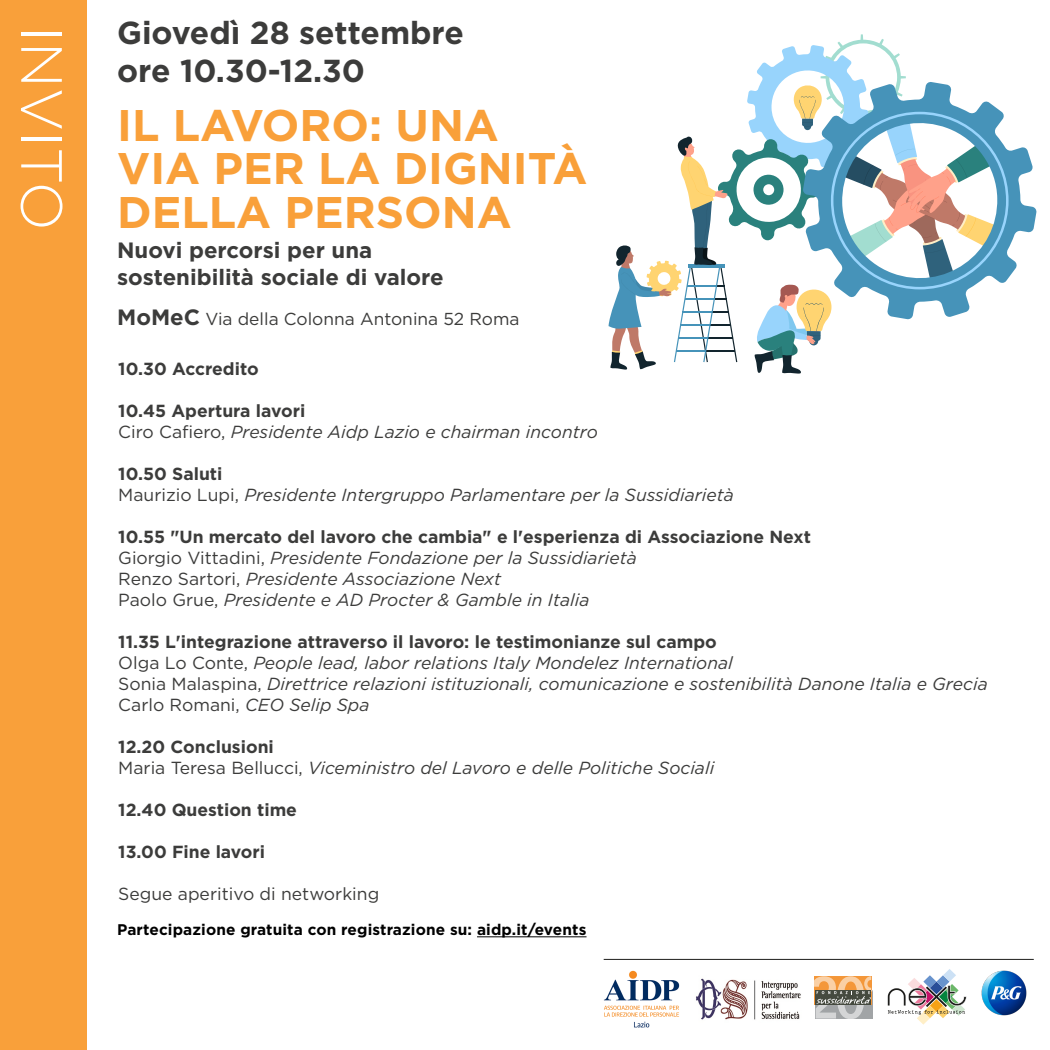
<style>
.page{position:relative;width:1050px;height:1050px;background:#fff}
.page>*{position:absolute;margin:0;border:0;box-sizing:border-box;transform-origin:0 0}
.t1{font:300 57.93px "Gotham";color:#fff}
.t2{font:700 44.27px/43.3px "Gotham";color:#f9a03a}
.t3{font:700 31.76px/38.1px "Gotham";color:#3c3c3b}
.t4{font:700 22.14px/26.6px "Gotham";color:#3c3c3b}
.t5{font:italic 17.5px/21px "Gotham";color:#3c3c3b}
.t6{font:700 17.5px "Gotham";color:#3c3c3b}
.t7{font:17.5px "Gotham";color:#3c3c3b}
.t8{font:17.32px "Gotham";color:#3c3c3b}
.t9{font:700 15.4px "Gotham";letter-spacing:.01em;color:#000}
.s1{font-weight:700;font-size:22.14px}
.s2{font-weight:700;font-style:normal}
.s3{font-style:normal}
</style>
<div class="page">
<img style="left:603px;top:958px;width:83px;height:70px">
<div style="left:0;top:0;width:86px;height:1049px;background:#f9a03a"></div>
<img style="left:696px;top:978px;width:105px;height:42px">
<img style="left:981px;top:971px;width:45px;height:45px">
<svg style="left:1009px;top:147px;width:28px;height:130px"></svg>
<svg style="left:609px;top:34px;width:400px;height:340px"></svg>
<hr style="left:604px;top:959px;width:430px;height:1px;background:#1d1d1b">
<svg style="left:888px;top:969px;width:79px;height:56px"></svg>
<svg style="left:814px;top:976px;width:59px;height:43px;background:#b29e85"></svg>
<hr style="left:477px;top:936px;width:110px;height:1px;background:#000">
<h1 class="t1" style="left:78px;top:26px;width:206px;rotate:90deg">INVITO</h1>
<h3 class="t3" style="left:117px;top:14px;width:348px">Giovedì 28 settembre ore 10.30-12.30</h3>
<h2 class="t2" style="left:117px;top:103px;width:472px">IL LAVORO: UNA<br>VIA PER LA DIGNITÀ<br>DELLA PERSONA</h2>
<p class="t4" style="left:117px;top:237px;width:328px">Nuovi percorsi per una sostenibilità sociale di valore</p>
<p class="t8" style="left:117px;top:308px;width:404px"><span class="s1">MoMeC</span> Via della Colonna Antonina 52 Roma</p>
<p class="t6" style="left:118px;top:358px;width:142px">10.30 Accredito</p>
<p class="t5" style="left:118px;top:400px;width:481px"><span class="s2">10.45 Apertura lavori<br></span><span class="s3">Ciro Cafiero,</span> Presidente Aidp Lazio e chairman incontro</p>
<p class="t5" style="left:118px;top:463px;width:617px"><span class="s2">10.50 Saluti<br></span><span class="s3">Maurizio Lupi,</span> Presidente Intergruppo Parlamentare per la Sussidiarietà</p>
<p class="t5" style="left:118px;top:526px;width:694px"><span class="s2">10.55 "Un mercato del lavoro che cambia" e l'esperienza di Associazione Next </span><span class="s3">Giorgio Vittadini,</span> Presidente Fondazione per la Sussidiarietà<br><span class="s3">Renzo Sartori,</span> Presidente Associazione Next<br><span class="s3">Paolo Grue,</span> Presidente e AD Procter &amp; Gamble in Italia</p>
<p class="t5" style="left:118px;top:631px;width:871px"><span class="s2">11.35 L'integrazione attraverso il lavoro: le testimonianze sul campo<br></span><span class="s3">Olga Lo Conte,</span> People lead, labor relations Italy Mondelez International<br><span class="s3">Sonia Malaspina,</span> Direttrice relazioni istituzionali, comunicazione e sostenibilità Danone Italia e Grecia <span class="s3">Carlo Romani,</span> CEO Selip Spa</p>
<p class="t5" style="left:118px;top:736px;width:597px"><span class="s2">12.20 Conclusioni<br></span><span class="s3">Maria Teresa Bellucci,</span> Viceministro del Lavoro e delle Politiche Sociali</p>
<p class="t6" style="left:118px;top:799px;width:180px">12.40 Question time</p>
<p class="t6" style="left:118px;top:841px;width:148px">13.00 Fine lavori</p>
<p class="t7" style="left:118px;top:883px;width:263px">Segue aperitivo di networking</p>
<p class="t9" style="left:117px;top:920px;width:471px">Partecipazione gratuita con registrazione su: aidp.it/events</p>
</div>
